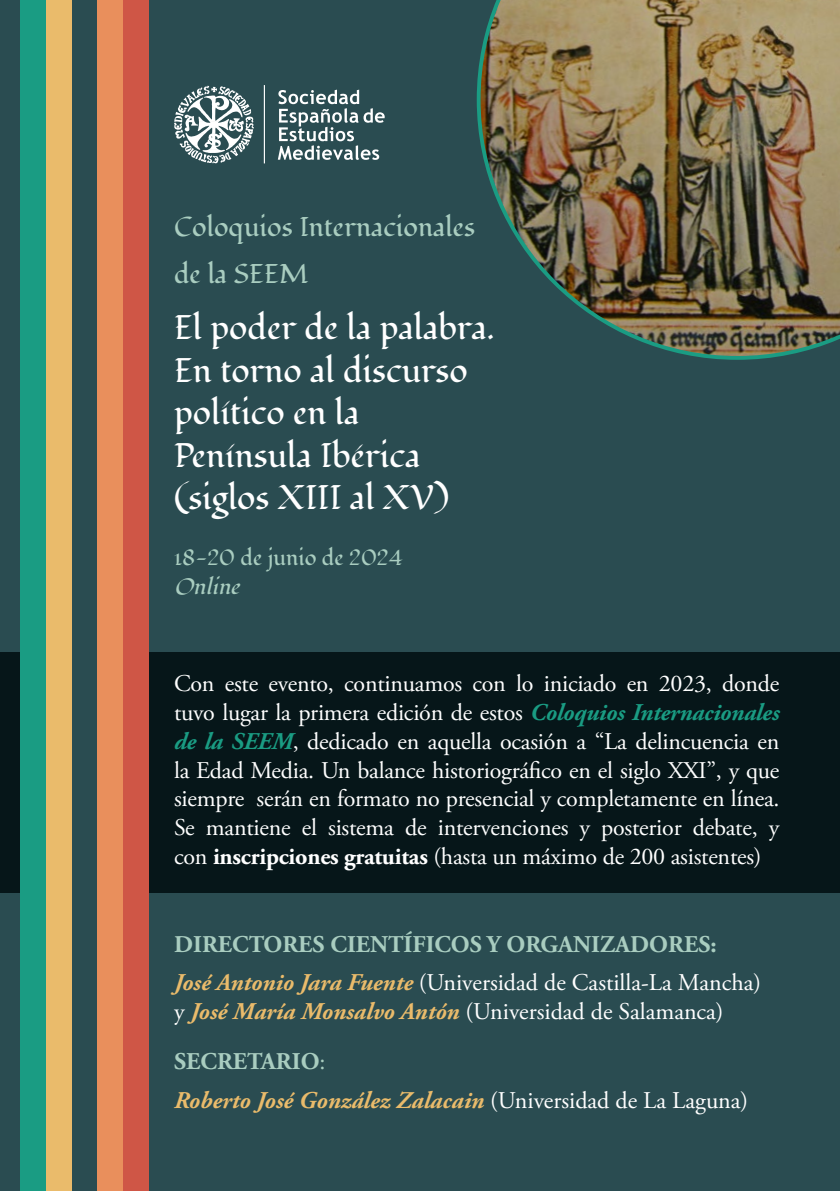
<style>
.page{position:relative;width:840px;height:1191px;background:#fff}
.page>*{position:absolute;margin:0;border:0;box-sizing:border-box;transform-origin:0 0}
.t1{font:34px/42.4px "Fondamento";color:#fff}
.t2{font:27px/46.8px "Fondamento";color:#a9cdc0}
.t3{font:24px/28.8px "Adobe Garamond Pro";letter-spacing:-.01em;color:#fff;text-align:justify}
.t4{font:700 24px/38.8px "Adobe Garamond Pro";color:#a9cdc0}
.t5{font:italic 700 24px "Adobe Garamond Pro";color:#eabb6b}
.t6{font:22px "Fondamento";color:#a9cdc0}
.t7{font:italic 22px "Fondamento";color:#a9cdc0}
.s1{font-weight:700;font-style:italic;color:#1a9c83}
.s2{font-weight:700}
.s3{font-style:italic;color:#eabb6b}
.s4{font-weight:400;color:#fff}
.s5{font-weight:700;font-style:italic;color:#eabb6b}
.s6{font-weight:700;color:#a9cdc0}
.s7{color:#a9cdc0}
.s8{font-weight:400;font-style:normal;color:#fff}
</style>
<div class="page">
<div style="left:0;top:0;width:839px;height:1191px;background:#2a4c51"></div>
<div style="left:0;top:652px;width:839px;height:240px;background:#061619"></div>
<div style="left:20px;top:0;width:26px;height:1191px;background:#1a9c83"></div>
<div style="left:46px;top:0;width:26px;height:1191px;background:#eabb6b"></div>
<div style="left:72px;top:0;width:25px;height:1191px;background:#2a4c51"></div>
<div style="left:97px;top:0;width:26px;height:1191px;background:#e98f5c"></div>
<div style="left:123px;top:0;width:26px;height:1191px;background:#cf5646"></div>
<svg style="left:174px;top:86px;width:80px;height:77px"></svg>
<hr style="left:264px;top:85px;width:1px;height:78px;background:#fff">
<svg style="left:278px;top:90px;width:106px;height:70px"></svg>
<img style="left:476px;top:0;width:363px;height:360px">
<p class="t2" style="left:174px;top:204px;width:302px">Coloquios Internacionales de la SEEM</p>
<h1 class="t1" style="left:174px;top:307px;width:322px">El poder de la palabra.<br>En torno al discurso político en la<br>Península Ibérica (siglos XIII al XV)</h1>
<p class="t6" style="left:174px;top:543px;width:231px">18-20 de junio de 2024</p>
<p class="t7" style="left:174px;top:572px;width:67px">Online</p>
<p class="t3" style="left:174px;top:670px;width:606px">Con este evento, continuamos con lo iniciado en 2023, donde tuvo lugar la primera edición de estos <span class="s1">Coloquios Internacionales de la SEEM</span>, dedicado en aquella ocasión a “La delincuencia en la Edad Media. Un balance historiográfico en el siglo XXI”, y que siempre serán en formato no presencial y completamente en línea.<br>Se mantiene el sistema de intervenciones y posterior debate, y con <span class="s2">inscripciones gratuitas</span> (hasta un máximo de 200 asistentes)</p>
<p class="t4" style="left:174px;top:925px;width:588px">DIRECTORES CIENTÍFICOS Y ORGANIZADORES:<br><span class="s3">José Antonio Jara Fuente</span> <span class="s4">(Universidad de Castilla-La Mancha)</span></p>
<p class="t3" style="left:174px;top:987px;width:550px;line-height:50.2px">y <span class="s5">José María Monsalvo Antón</span> (Universidad de Salamanca)<br><span class="s6">SECRETARIO</span><span class="s7">:</span></p>
<p class="t5" style="left:174px;top:1086px;width:575px">Roberto José González Zalacain <span class="s8">(Universidad de La Laguna)</span></p>
</div>
